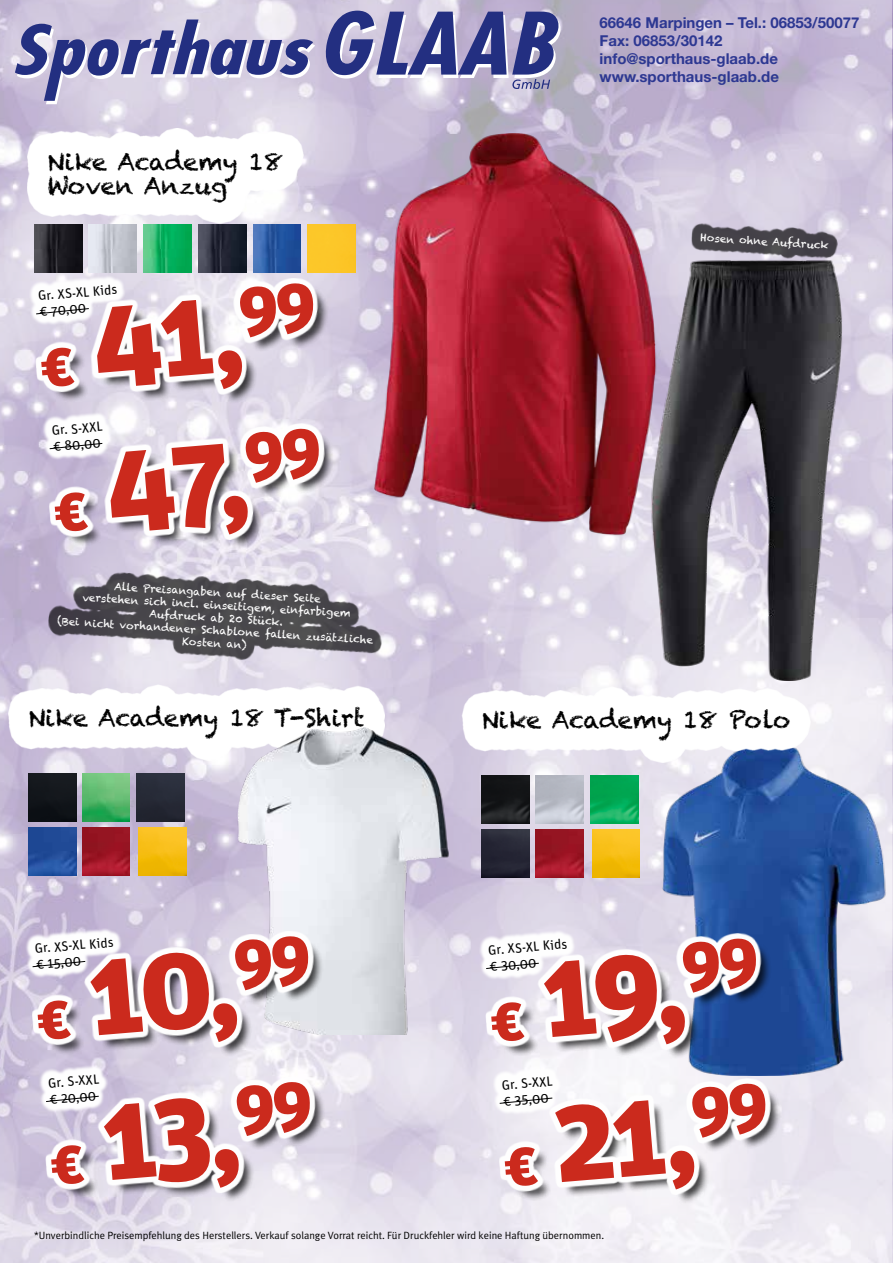
<style>
.page{position:relative;width:893px;height:1263px;background:#fff}
.page>*{position:absolute;margin:0;border:0;box-sizing:border-box;transform-origin:0 0}
.t1{font:900 115.65px "Unit OT";color:#cb2a1d}
.t2{font:24px/24px "Chalkduster";color:#000}
.t3{font:700 15px/18px "Helvetica Neue LT Pro";color:#2d3892}
.t4{font:13.5px/16.2px "Unit OT";color:#000}
.t5{font:10.5px/12.6px "Chalkduster";color:#fff;text-align:center}
.t6{font:10.5px "Meta Plus Normal";color:#000}
.s1{font-size:57.75px}
</style>
<div class="page">
<img style="left:0;top:0;width:893px;height:1263px">
<img style="left:608px;top:744px;width:285px;height:331px">
<svg style="left:15px;top:20px;width:300px;height:84px;background:#a7a5c9"></svg>
<svg style="left:324px;top:11px;width:237px;height:78px;background:#8485b4"></svg>
<img style="left:34px;top:225px;width:48px;height:48px">
<svg style="left:27px;top:128px;width:277px;height:96px"></svg>
<svg style="left:28px;top:273px;width:303px;height:282px"></svg>
<svg style="left:47px;top:567px;width:287px;height:102px;background:#86828b"></svg>
<img style="left:334px;top:133px;width:548px;height:547px">
<img style="left:89px;top:225px;width:48px;height:48px">
<img style="left:144px;top:225px;width:47px;height:48px">
<img style="left:198px;top:225px;width:48px;height:48px">
<img style="left:253px;top:225px;width:48px;height:48px">
<div style="left:308px;top:225px;width:48px;height:48px;background:#fcc629"></div>
<svg style="left:8px;top:684px;width:377px;height:77px"></svg>
<img style="left:215px;top:728px;width:285px;height:306px">
<svg style="left:24px;top:926px;width:298px;height:281px"></svg>
<div style="left:28px;top:774px;width:48px;height:48px;background:#12161b"></div>
<img style="left:82px;top:774px;width:48px;height:48px">
<img style="left:137px;top:774px;width:48px;height:48px">
<img style="left:28px;top:827px;width:48px;height:48px">
<img style="left:82px;top:827px;width:48px;height:48px">
<img style="left:138px;top:827px;width:48px;height:48px">
<svg style="left:462px;top:686px;width:349px;height:77px"></svg>
<svg style="left:477px;top:928px;width:301px;height:281px"></svg>
<img style="left:482px;top:775px;width:48px;height:48px">
<img style="left:536px;top:775px;width:47px;height:48px">
<img style="left:590px;top:775px;width:48px;height:48px">
<img style="left:482px;top:829px;width:48px;height:48px">
<img style="left:536px;top:829px;width:47px;height:48px">
<img style="left:592px;top:829px;width:48px;height:48px">
<h2 class="t2" style="left:48px;top:150px;width:237px">Nike Academy 18<br>Woven Anzug</h2>
<h1 class="t1" style="left:30px;top:255px;width:282px;rotate:-5deg"><span class="s1">€</span> 41,<sup>99</sup></h1>
<p class="t4" style="left:51px;top:421px;width:53px;rotate:-5deg">Gr. S-XXL € 80,00</p>
<p class="t4" style="left:37px;top:286px;width:81px;rotate:-5deg">Gr. XS-XL Kids € 70,00</p>
<h1 class="t1" style="left:44px;top:400px;width:274px;rotate:-5deg"><span class="s1">€</span> 47,<sup>99</sup></h1>
<p class="t5" style="left:61px;top:575px;width:318px;rotate:4deg">Alle Preisangaben auf dieser Seite<br>verstehen sich incl. einseitigem, einfarbigem Aufdruck ab 20 Stück.<br>(Bei nicht vorhandener Schablone fallen zusätzliche Kosten an)</p>
<h2 class="t2" style="left:28px;top:706px;width:338px">Nike Academy 18 T-Shirt</h2>
<h1 class="t1" style="left:26px;top:908px;width:280px;rotate:-5deg"><span class="s1">€</span> 10,<sup>99</sup></h1>
<p class="t4" style="left:47px;top:1074px;width:53px;rotate:-5deg">Gr. S-XXL € 20,00</p>
<p class="t4" style="left:34px;top:939px;width:81px;rotate:-5deg">Gr. XS-XL Kids € 15,00</p>
<h1 class="t1" style="left:40px;top:1053px;width:268px;rotate:-5deg"><span class="s1">€</span> 13,<sup>99</sup></h1>
<h3 class="t3" style="left:600px;top:13px;width:261px">66646 Marpingen – Tel.: 06853/50077<br>Fax: 06853/30142 info@sporthaus-glaab.de www.sporthaus-glaab.de</h3>
<p class="t5" style="left:701px;top:231px;width:130px;rotate:4deg">Hosen ohne Aufdruck</p>
<h2 class="t2" style="left:482px;top:708px;width:310px">Nike Academy 18 Polo</h2>
<h1 class="t1" style="left:480px;top:910px;width:275px;rotate:-5deg"><span class="s1">€</span> 19,<sup>99</sup></h1>
<p class="t4" style="left:501px;top:1076px;width:53px;rotate:-5deg">Gr. S-XXL € 35,00</p>
<p class="t4" style="left:487px;top:941px;width:81px;rotate:-5deg">Gr. XS-XL Kids € 30,00</p>
<h1 class="t1" style="left:493px;top:1055px;width:270px;rotate:-5deg"><span class="s1">€</span> 21,<sup>99</sup></h1>
<p class="t6" style="left:34px;top:1229px;width:572px">*Unverbindliche Preisempfehlung des Herstellers. Verkauf solange Vorrat reicht. Für Druckfehler wird keine Haftung übernommen.</p>
</div>
